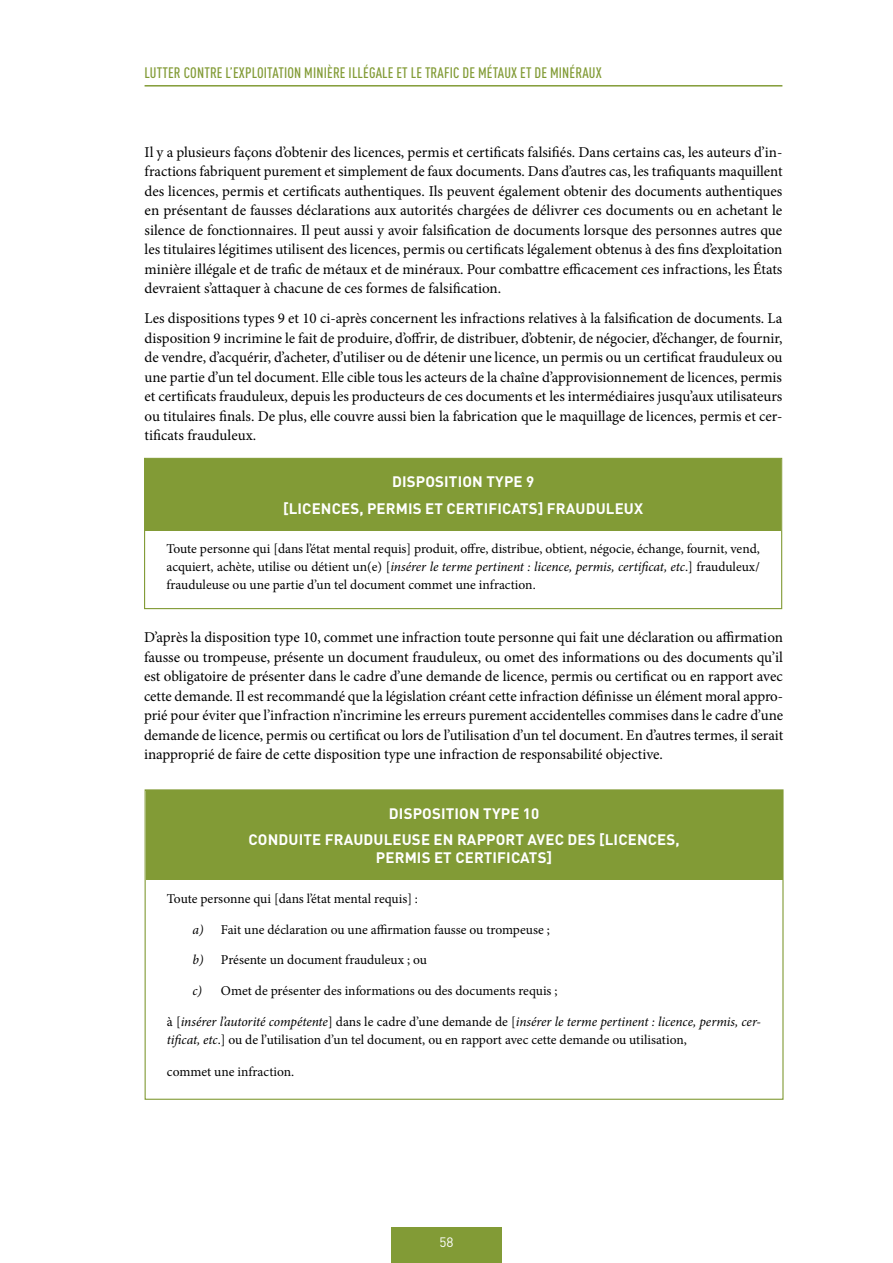
<style>
.page{position:relative;width:893px;height:1263px;background:#fff}
.page>*{position:absolute;margin:0;border:0;box-sizing:border-box;transform-origin:0 0}
.Body{font:15px/19.5px "Minion Pro";color:#000;text-align:justify}
.Heading_after_Model_Provision{font:700 15px/18px "DIN Pro";letter-spacing:.01em;color:#fff;text-align:center}
.t1{font:500 condensed 15px "DIN Pro";letter-spacing:.01em;color:#829b36}
.Model_Provision{font:700 15px "DIN Pro";letter-spacing:.01em;color:#fff}
.Box_body{font:13.5px/18px "Minion Pro";color:#000;text-align:justify}
.t2{font:13.5px "DIN Pro";color:#fff}
.s1{font-style:italic}
</style>
<div class="page">
<hr style="left:145px;top:85px;width:637px;height:2px;background:#829b36">
<div style="left:391px;top:1227px;width:111px;height:36px;background:#829b36"></div>
<div style="left:145px;top:459px;width:636px;height:53px;background:#829b36"></div>
<div style="left:145px;top:498px;width:636px;height:32px;background:#829b36"></div>
<div style="left:144px;top:458px;width:638px;height:151px;border:1px solid #829b36"></div>
<div style="left:146px;top:790px;width:636px;height:54px;background:#829b36"></div>
<div style="left:146px;top:830px;width:636px;height:50px;background:#829b36"></div>
<p class="t1" style="left:145px;top:62px;width:459px">LUTTER CONTRE L’EXPLOITATION MINIÈRE ILLÉGALE ET LE TRAFIC DE MÉTAUX ET DE MINÉRAUX</p>
<p class="Body" style="left:145px;top:142px;width:639px">Il y a plusieurs façons d’obtenir des licences, permis et certificats falsifiés. Dans certains cas, les auteurs d’in&shy;fractions fabriquent purement et simplement de faux documents. Dans d’autres cas, les trafiquants maquillent des licences, permis et certificats authentiques. Ils peuvent également obtenir des documents authentiques en présentant de fausses déclarations aux autorités chargées de délivrer ces documents ou en achetant le silence de fonctionnaires. Il peut aussi y avoir falsification de documents lorsque des personnes autres que les titulaires légitimes utilisent des licences, permis ou certificats légalement obtenus à des fins d’exploitation minière illégale et de trafic de métaux et de minéraux. Pour combattre efficacement ces infractions, les États devraient s’attaquer à chacune de ces formes de falsification.</p>
<p class="Body" style="left:145px;top:309px;width:639px">Les dispositions types 9 et 10 ci-après concernent les infractions relatives à la falsification de documents. La disposition 9 incrimine le fait de produire, d’offrir, de distribuer, d’obtenir, de négocier, d’échanger, de fournir, de vendre, d’acquérir, d’acheter, d’utiliser ou de détenir une licence, un permis ou un certificat frauduleux ou une partie d’un tel document. Elle cible tous les acteurs de la chaîne d’approvisionnement de licences, permis et certificats frauduleux, depuis les producteurs de ces documents et les intermédiaires jusqu’aux utilisateurs ou titulaires finals. De plus, elle couvre aussi bien la fabrication que le maquillage de licences, permis et cer&shy;tificats frauduleux.</p>
<p class="Model_Provision" style="left:392px;top:469px;width:144px">DISPOSITION TYPE 9</p>
<p class="Heading_after_Model_Provision" style="left:283px;top:498px;width:362px">[LICENCES, PERMIS ET CERTIFICATS] FRAUDULEUX</p>
<p class="Box_body" style="left:166px;top:540px;width:595px">Toute personne qui [dans l’état mental requis] produit, offre, distribue, obtient, négocie, échange, fournit, vend, acquiert, achète, utilise ou détient un(e) [<span class="s1">insérer le terme pertinent : licence, permis, certificat, etc</span>.] frauduleux/ frauduleuse ou une partie d’un tel document commet une infraction.</p>
<p class="Body" style="left:144px;top:628px;width:641px">D’après la disposition type 10, commet une infraction toute personne qui fait une déclaration ou affirmation fausse ou trompeuse, présente un document frauduleux, ou omet des informations ou des documents qu’il est obligatoire de présenter dans le cadre d’une demande de licence, permis ou certificat ou en rapport avec cette demande. Il est recommandé que la législation créant cette infraction définisse un élément moral appro&shy;prié pour éviter que l’infraction n’incrimine les erreurs purement accidentelles commises dans le cadre d’une demande de licence, permis ou certificat ou lors de l’utilisation d’un tel document. En d’autres termes, il serait inapproprié de faire de cette disposition type une infraction de responsabilité objective.</p>
<p class="Model_Provision" style="left:389px;top:801px;width:152px">DISPOSITION TYPE 10</p>
<p class="Heading_after_Model_Provision" style="left:249px;top:829px;width:433px">CONDUITE FRAUDULEUSE EN RAPPORT AVEC DES [LICENCES,<br>PERMIS ET CERTIFICATS]</p>
<p class="Box_body" style="left:167px;top:889px;width:253px">Toute personne qui [dans l’état mental requis] :</p>
<p class="Box_body" style="left:192px;top:920px;width:359px"><span class="s1">a)</span> Fait une déclaration ou une affirmation fausse ou trompeuse ;</p>
<p class="Box_body" style="left:192px;top:951px;width:236px"><span class="s1">b)</span> Présente un document frauduleux ; ou</p>
<p class="Box_body" style="left:192px;top:982px;width:367px"><span class="s1">c)</span> Omet de présenter des informations ou des documents requis ;</p>
<p class="Box_body" style="left:167px;top:1012px;width:596px">à [<span class="s1">insérer l’autorité compétente</span>] dans le cadre d’une demande de [<span class="s1">insérer le terme pertinent : licence, permis, cer&shy;tificat, etc</span>.] ou de l’utilisation d’un tel document, ou en rapport avec cette demande ou utilisation,</p>
<p class="Box_body" style="left:167px;top:1063px;width:129px">commet une infraction.</p>
<p class="t2" style="left:439px;top:1231px;width:16px">58</p>
</div>
